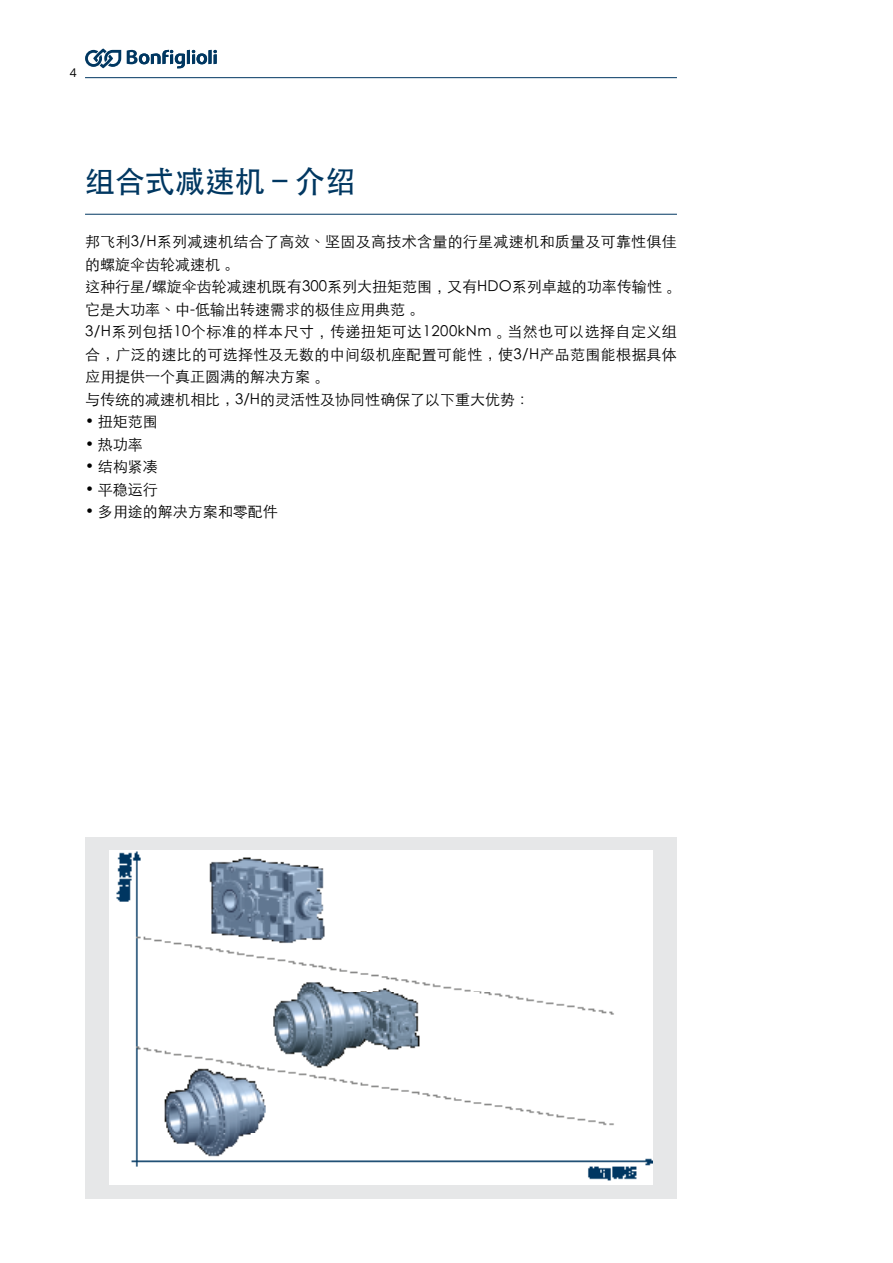
<style>
.page{position:relative;width:893px;height:1263px;background:#fff}
.page>*{position:absolute;margin:0;border:0;box-sizing:border-box;transform-origin:0 0}
.t1{font:500 30px "ST Heiti TC";color:#003761}
.t2{font:300 15px/22.5px "ST Heiti TC";letter-spacing:.02em;color:#000}
.t3{font:300 15px "ST Heiti TC";color:#000}
.t4{font:12px "Open Sans";color:#000}
</style>
<div class="page">
<hr style="left:85px;top:77px;width:592px;height:1px;background:#003761">
<svg style="left:85px;top:48px;width:36px;height:20px"></svg>
<svg style="left:127px;top:50px;width:90px;height:18px"></svg>
<hr style="left:85px;top:214px;width:592px;height:1px;background:#003761">
<div style="left:85px;top:838px;width:592px;height:361px;background:#e6e7e8"></div>
<img style="left:110px;top:851px;width:542px;height:333px">
<p class="t4" style="left:70px;top:65px;width:8px">4</p>
<h1 class="t1" style="left:85px;top:165px;width:271px">组合式减速机 – 介绍</h1>
<p class="t2" style="left:85px;top:229px;width:593px">邦飞利3/H系列减速机结合了高效、坚固及高技术含量的行星减速机和质量及可靠性俱佳的螺旋伞齿轮减速机。<br>这种行星/螺旋伞齿轮减速机既有300系列大扭矩范围，又有HDO系列卓越的功率传输性。它是大功率、中-低输出转速需求的极佳应用典范。<br>3/H系列包括10个标准的样本尺寸，传递扭矩可达1200kNm。当然也可以选择自定义组合，广泛的速比的可选择性及无数的中间级机座配置可能性，使3/H产品范围能根据具体应用提供一个真正圆满的解决方案。<br>与传统的减速机相比，3/H的灵活性及协同性确保了以下重大优势：</p>
<p class="t3" style="left:85px;top:409px;width:74px">• 扭矩范围</p>
<p class="t3" style="left:85px;top:431px;width:59px">• 热功率</p>
<p class="t3" style="left:85px;top:454px;width:74px">• 结构紧凑</p>
<p class="t3" style="left:85px;top:476px;width:74px">• 平稳运行</p>
<p class="t3" style="left:85px;top:499px;width:194px">• 多用途的解决方案和零配件</p>
</div>
